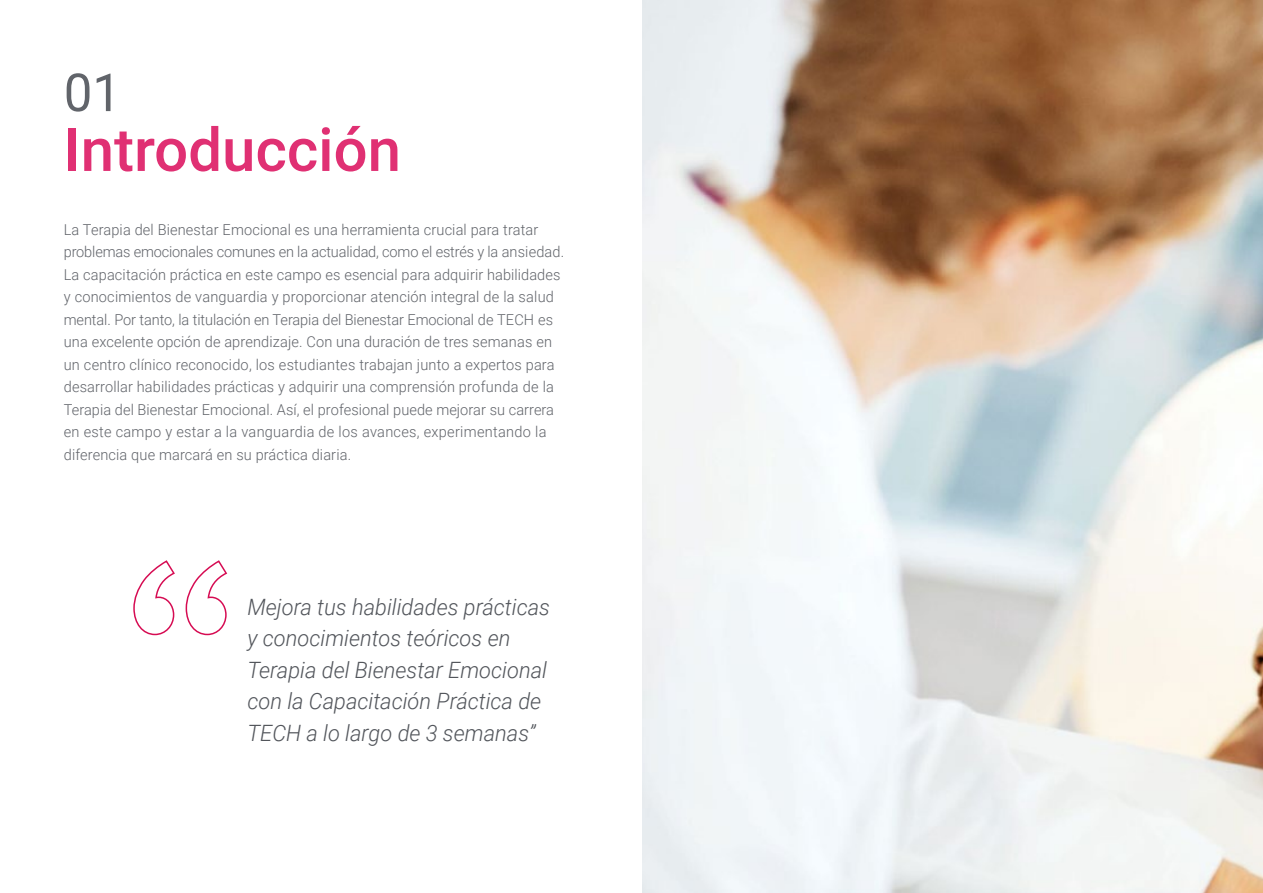
<style>
.page{position:relative;width:1263px;height:893px;background:#fff}
.page>*{position:absolute;margin:0;border:0;box-sizing:border-box;transform-origin:0 0}
.t1{font:500 60px "Roboto";color:#e03073}
.t2{font:52.5px "Roboto";color:#61646a}
.t3{font:italic 300 22.5px/31.5px "Roboto";color:#52555b}
.t4{font:300 15px/22.5px "Roboto";letter-spacing:.01em;color:#61646a}
</style>
<div class="page">
<svg style="left:133px;top:560px;width:95px;height:76px"></svg>
<img style="left:642px;top:0;width:621px;height:893px">
<h2 class="t2" style="left:64px;top:56px;width:59px">01</h2>
<h1 class="t1" style="left:64px;top:108px;width:339px">Introducción</h1>
<p class="t4" style="left:64px;top:217px;width:502px">La Terapia del Bienestar Emocional es una herramienta crucial para tratar problemas emocionales comunes en la actualidad, como el estrés y la ansiedad.<br>La capacitación práctica en este campo es esencial para adquirir habilidades y conocimientos de vanguardia y proporcionar atención integral de la salud mental. Por tanto, la titulación en Terapia del Bienestar Emocional de TECH es una excelente opción de aprendizaje. Con una duración de tres semanas en un centro clínico reconocido, los estudiantes trabajan junto a expertos para desarrollar habilidades prácticas y adquirir una comprensión profunda de la Terapia del Bienestar Emocional. Así, el profesional puede mejorar su carrera en este campo y estar a la vanguardia de los avances, experimentando la diferencia que marcará en su práctica diaria.</p>
<h3 class="t3" style="left:247px;top:590px;width:304px">Mejora tus habilidades prácticas y conocimientos teóricos en<br>Terapia del Bienestar Emocional con la Capacitación Práctica de<br>TECH a lo largo de 3 semanas”</h3>
</div>
